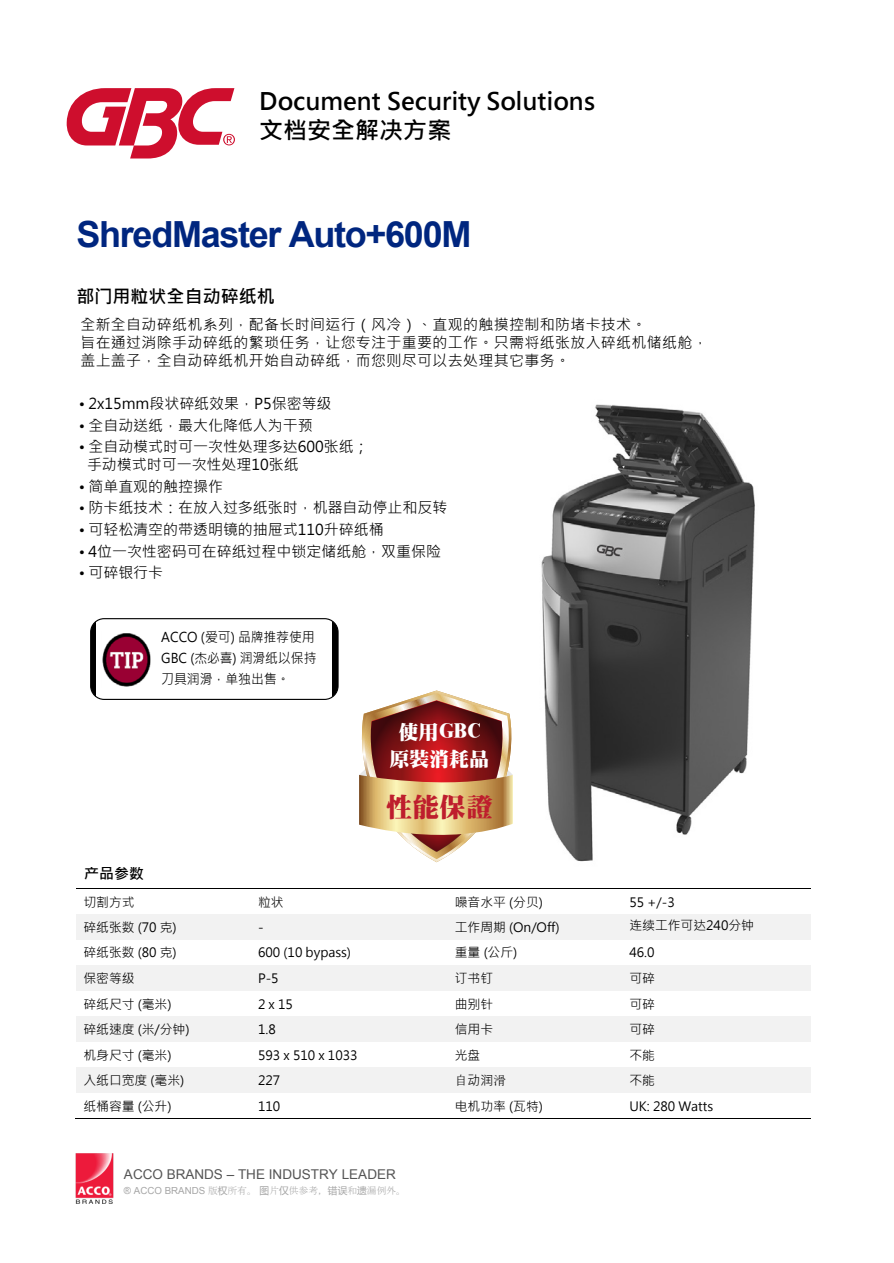
<style>
.page{position:relative;width:894px;height:1263px;background:#fff}
.page>*{position:absolute;margin:0;border:0;box-sizing:border-box;transform-origin:0 0}
.t1{font:700 36px "Arial";letter-spacing:-.035em;color:#00267f}
.t2{font:900 26.7px "Han Wang Ming";color:#be1e2d}
.t3{font:700 24px/28.8px "Microsoft Jheng Hei";color:#000}
.t4{font:900 19.95px/26.7px "Han Wang Ming";color:#fff;text-align:center}
.t5{font:700 18px "Microsoft Jheng Hei";color:#000}
.t6{font:15px/18px "Microsoft Jheng Hei";color:#000}
.t7{font:15px/18px "Microsoft Jheng Hei";letter-spacing:.025em;color:#000}
.t8{font:700 15px "Microsoft Jheng Hei";color:#000}
.t9{font:13.5px/21px "Microsoft Jheng Hei";color:#000;scale:.95 1}
.t10{font:13.5px "Arial";color:#555}
.t11{font:12.75px "Microsoft Jheng Hei";color:#000}
.t12{font:12.75px "MS Mincho";color:#000}
.t13{font:9.75px "MS Mincho";color:#a6a6a6}
.s1{font-family:"Myriad Pro";font-size:18px}
.s2{font-family:"Microsoft Jheng Hei"}
.s3{font-family:"Arial"}
.s4{font-family:"Microsoft Ya Hei"}
</style>
<div class="page">
<img style="left:436px;top:404px;width:319px;height:459px">
<img style="left:75px;top:1153px;width:39px;height:51px">
<hr style="left:77px;top:888px;width:181px;height:1px;background:#000">
<hr style="left:259px;top:888px;width:180px;height:1px;background:#000">
<hr style="left:449px;top:888px;width:180px;height:1px;background:#000">
<hr style="left:630px;top:888px;width:180px;height:1px;background:#000">
<div style="left:77px;top:913px;width:181px;height:26px;background:#f2f2f2"></div>
<div style="left:258px;top:913px;width:181px;height:26px;background:#f2f2f2"></div>
<div style="left:439px;top:913px;width:9px;height:26px;background:#f2f2f2"></div>
<div style="left:448px;top:913px;width:181px;height:26px;background:#f2f2f2"></div>
<div style="left:629px;top:913px;width:181px;height:22px;background:#f2f2f2"></div>
<hr style="left:629px;top:935px;width:181px;height:4px;background:#f2f2f2">
<div style="left:77px;top:965px;width:181px;height:25px;background:#f2f2f2"></div>
<div style="left:258px;top:965px;width:181px;height:25px;background:#f2f2f2"></div>
<div style="left:439px;top:965px;width:9px;height:25px;background:#f2f2f2"></div>
<div style="left:448px;top:965px;width:181px;height:25px;background:#f2f2f2"></div>
<div style="left:629px;top:965px;width:181px;height:25px;background:#f2f2f2"></div>
<div style="left:77px;top:1016px;width:181px;height:25px;background:#f2f2f2"></div>
<div style="left:258px;top:1016px;width:181px;height:25px;background:#f2f2f2"></div>
<div style="left:439px;top:1016px;width:9px;height:25px;background:#f2f2f2"></div>
<div style="left:448px;top:1016px;width:181px;height:25px;background:#f2f2f2"></div>
<div style="left:629px;top:1016px;width:181px;height:25px;background:#f2f2f2"></div>
<div style="left:77px;top:1067px;width:181px;height:25px;background:#f2f2f2"></div>
<div style="left:258px;top:1067px;width:181px;height:25px;background:#f2f2f2"></div>
<div style="left:439px;top:1067px;width:9px;height:25px;background:#f2f2f2"></div>
<div style="left:448px;top:1067px;width:181px;height:25px;background:#f2f2f2"></div>
<div style="left:629px;top:1067px;width:181px;height:25px;background:#f2f2f2"></div>
<hr style="left:76px;top:1118px;width:182px;height:1px;background:#000">
<hr style="left:257px;top:1118px;width:182px;height:1px;background:#000">
<hr style="left:448px;top:1118px;width:181px;height:1px;background:#000">
<hr style="left:628px;top:1118px;width:182px;height:1px;background:#000">
<svg style="left:359px;top:690px;width:156px;height:172px"></svg>
<div style="left:91px;top:618px;width:247px;height:81px;background:#000;border-radius:13px"></div>
<div style="left:97px;top:609px;width:235px;height:117px;background:#fff"></div>
<div style="left:90px;top:618px;width:248px;height:82px;border:1px solid #000;border-radius:13px"></div>
<img style="left:102px;top:633px;width:49px;height:54px">
<svg style="left:66px;top:88px;width:169px;height:70px"></svg>
<h3 class="t3" style="left:259px;top:87px;width:337px">Document Security Solutions文档安全解决方案</h3>
<h1 class="t1" style="left:76px;top:209px;width:396px">ShredMaster Auto+600M</h1>
<h3 class="t5" style="left:76px;top:285px;width:199px">部门用粒状全自动碎纸机</h3>
<p class="t7" style="left:80px;top:315px;width:628px">全新全自动碎纸机系列，配备长时间运行（风冷）、直观的触摸控制和防堵卡技术。<br>旨在通过消除手动碎纸的繁琐任务，让您专注于重要的工作。只需将纸张放入碎纸机储纸舱，盖上盖子，全自动碎纸机开始自动碎纸，而您则尽可以去处理其它事务。</p>
<p class="t6" style="left:79px;top:394px;width:253px"><span class="s1">•</span> 2x15mm段状碎纸效果，P5保密等级</p>
<p class="t6" style="left:79px;top:416px;width:234px"><span class="s1">•</span> 全自动送纸，最大化降低人为干预</p>
<p class="t6" style="left:87px;top:437px;width:283px;text-indent:-7px"><span class="s1">•</span> 全自动模式时可一次性处理多达600张纸；手动模式时可一次性处理10张纸</p>
<p class="t6" style="left:79px;top:477px;width:145px"><span class="s1">•</span> 简单直观的触控操作</p>
<p class="t6" style="left:79px;top:499px;width:369px"><span class="s1">•</span> 防卡纸技术：在放入过多纸张时，机器自动停止和反转</p>
<p class="t6" style="left:79px;top:520px;width:305px"><span class="s1">•</span> 可轻松清空的带透明镜的抽屉式110升碎纸桶</p>
<p class="t6" style="left:79px;top:542px;width:363px"><span class="s1">•</span> 4位一次性密码可在碎纸过程中锁定储纸舱，双重保险</p>
<p class="t6" style="left:79px;top:563px;width:85px"><span class="s1">•</span> 可碎银行卡</p>
<p class="t9" style="left:161px;top:627px;width:165px">ACCO (爱可) 品牌推荐使用<br>GBC (杰必喜) 润滑纸以保持刀具润滑，单独出售。</p>
<h3 class="t4" style="left:389px;top:719px;width:102px">使用GBC原裝消耗品</h3>
<h2 class="t2" style="left:385px;top:793px;width:108px">性能保證</h2>
<p class="t8" style="left:84px;top:864px;width:61px">产品参数</p>
<p class="t11" style="left:83px;top:894px;width:53px">切割方式</p>
<p class="t11" style="left:258px;top:894px;width:27px">粒状</p>
<p class="t11" style="left:454px;top:894px;width:90px">噪音水平 (分贝)</p>
<p class="t11" style="left:629px;top:894px;width:47px">55 +/-3</p>
<p class="t11" style="left:83px;top:919px;width:95px">碎纸张数 (70 克)</p>
<p class="t11" style="left:258px;top:919px;width:7px">-</p>
<p class="t11" style="left:454px;top:919px;width:106px">工作周期 (On/Off)</p>
<p class="t11" style="left:629px;top:917px;width:126px">连续工作可达240分钟</p>
<p class="t11" style="left:83px;top:944px;width:95px">碎纸张数 (80 克)</p>
<p class="t11" style="left:258px;top:944px;width:94px">600 (10 bypass)</p>
<p class="t11" style="left:454px;top:944px;width:64px">重量 (公斤)</p>
<p class="t11" style="left:629px;top:944px;width:27px">46.0</p>
<p class="t11" style="left:83px;top:970px;width:53px">保密等级</p>
<p class="t11" style="left:258px;top:970px;width:22px">P-5</p>
<p class="t11" style="left:454px;top:970px;width:40px">订书钉</p>
<p class="t11" style="left:629px;top:970px;width:27px">可碎</p>
<p class="t11" style="left:83px;top:995px;width:90px">碎纸尺寸 (毫米)</p>
<p class="t11" style="left:258px;top:995px;width:36px">2 x 15</p>
<p class="t11" style="left:454px;top:995px;width:40px">曲别针</p>
<p class="t11" style="left:629px;top:995px;width:27px">可碎</p>
<p class="t11" style="left:83px;top:1021px;width:108px">碎纸速度 (米/分钟)</p>
<p class="t11" style="left:258px;top:1021px;width:19px">1.8</p>
<p class="t11" style="left:454px;top:1021px;width:40px">信用卡</p>
<p class="t11" style="left:629px;top:1021px;width:27px">可碎</p>
<p class="t11" style="left:83px;top:1047px;width:90px">机身尺寸 (毫米)</p>
<p class="t11" style="left:258px;top:1047px;width:101px">593 x 510 x 1033</p>
<p class="t11" style="left:454px;top:1047px;width:27px">光盘</p>
<p class="t11" style="left:629px;top:1047px;width:27px">不能</p>
<p class="t11" style="left:83px;top:1072px;width:102px">入纸口宽度 (毫米)</p>
<p class="t11" style="left:258px;top:1072px;width:24px">227</p>
<p class="t12" style="left:454px;top:1074px;width:53px">自<span class="s2">动润</span>滑</p>
<p class="t11" style="left:629px;top:1072px;width:27px">不能</p>
<p class="t11" style="left:83px;top:1098px;width:90px">纸桶容量 (公升)</p>
<p class="t11" style="left:258px;top:1098px;width:24px">110</p>
<p class="t11" style="left:454px;top:1098px;width:90px">电机功率 (瓦特)</p>
<p class="t11" style="left:629px;top:1098px;width:85px">UK: 280 Watts</p>
<p class="t10" style="left:124px;top:1164px;width:273px">ACCO BRANDS – THE INDUSTRY LEADER</p>
<p class="t13" style="left:124px;top:1185px;width:283px"><span class="s3">® ACCO BRANDS</span> 版<span class="s4">权</span>所有。<span class="s4">图</span>片<span class="s4">仅</span>供参考，<span class="s4">错误</span>和<span class="s4">遗</span>漏例外。</p>
</div>
